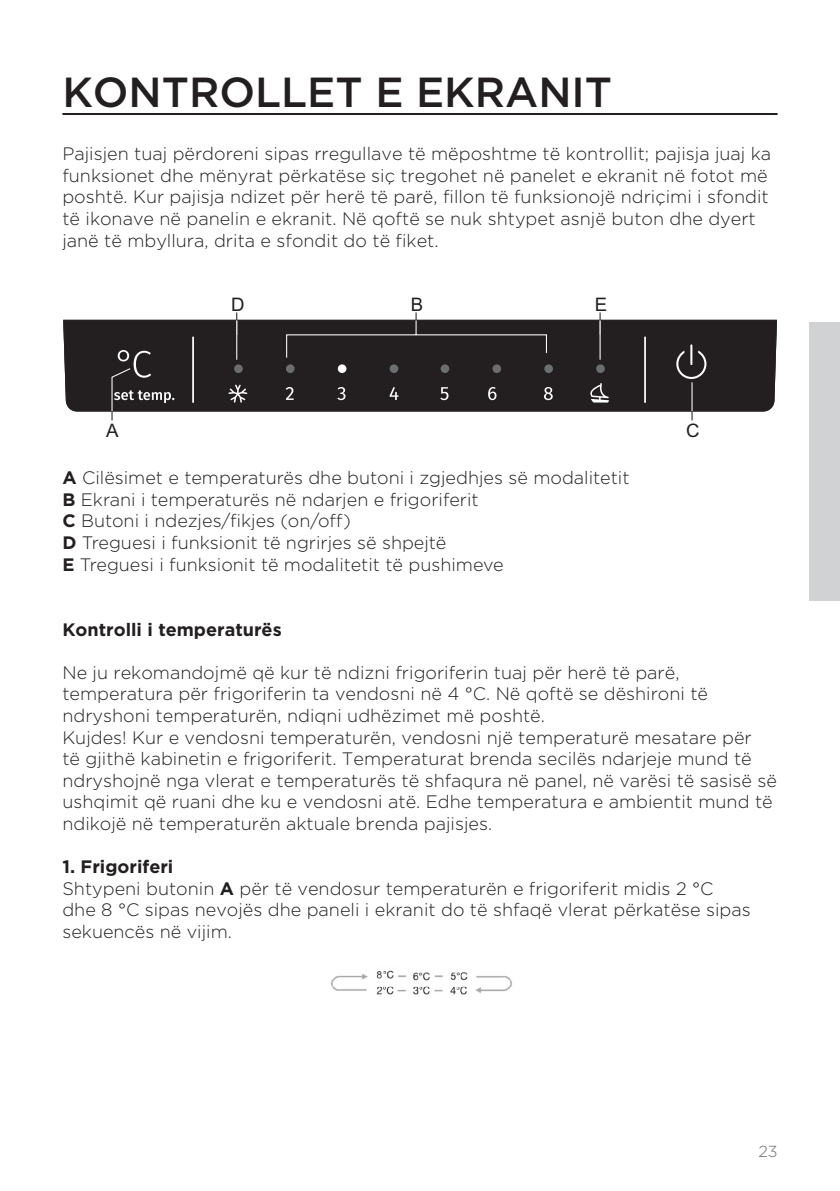
<style>
.page{position:relative;width:840px;height:1191px;background:#fff}
.page>*{position:absolute;margin:0;border:0;box-sizing:border-box;transform-origin:0 0}
.glavni_naslov{font:500 42px "Gotham";color:#231f20}
.t1{font:18.6px "Arial";color:#231f20}
.besedilo{font:300 18px/21.6px "Gotham";color:#231f20}
.seznam{font:300 18px "Gotham";color:#231f20}
.besedilo-2{font:700 18px "Gotham";color:#231f20}
.t2{font:300 16px "Gotham";color:#6c6d70}
.s1{font-weight:700}
</style>
<div class="page">
<div style="left:808px;top:322px;width:31px;height:279px;background:#d1d2d4"></div>
<hr style="left:62px;top:113px;width:715px;height:2px;background:#231f20">
<img style="left:331px;top:970px;width:181px;height:25px">
<div style="left:63px;top:320px;width:713px;height:91px;background:#231f20"></div>
<svg style="left:109px;top:312px;width:642px;height:108px;background:#494546"></svg>
<hr style="left:599px;top:320px;width:1px;height:40px;background:#fff">
<p class="glavni_naslov" style="left:62px;top:65px;width:551px">KONTROLLET E EKRANIT</p>
<p class="besedilo" style="left:62px;top:142px;width:710px">Pajisjen tuaj përdoreni sipas rregullave të mëposhtme të kontrollit; pajisja juaj ka funksionet dhe mënyrat përkatëse siç tregohet në panelet e ekranit në fotot më poshtë. Kur pajisja ndizet për herë të parë, fillon të funksionojë ndriçimi i sfondit të ikonave në panelin e ekranit. Në qoftë se nuk shtypet asnjë buton dhe dyert janë të mbyllura, drita e sfondit do të fiket.</p>
<p class="t1" style="left:231px;top:294px;width:15px">D</p>
<p class="t1" style="left:410px;top:294px;width:14px">B</p>
<p class="t1" style="left:594px;top:294px;width:14px">E</p>
<p class="t1" style="left:106px;top:419px;width:14px">A</p>
<p class="t1" style="left:686px;top:419px;width:15px">C</p>
<p class="seznam" style="left:62px;top:466px;width:568px"><span class="s1">A</span> Cilësimet e temperaturës dhe butoni i zgjedhjes së modalitetit</p>
<p class="seznam" style="left:62px;top:488px;width:417px"><span class="s1">B</span> Ekrani i temperaturës në ndarjen e frigoriferit</p>
<p class="seznam" style="left:62px;top:510px;width:290px"><span class="s1">C</span> Butoni i ndezjes/fikjes (on/off)</p>
<p class="seznam" style="left:62px;top:531px;width:385px"><span class="s1">D</span> Treguesi i funksionit të ngrirjes së shpejtë</p>
<p class="seznam" style="left:62px;top:553px;width:442px"><span class="s1">E</span> Treguesi i funksionit të modalitetit të pushimeve</p>
<p class="besedilo-2" style="left:62px;top:617px;width:221px">Kontrolli i temperaturës</p>
<p class="besedilo" style="left:62px;top:661px;width:646px">Ne ju rekomandojmë që kur të ndizni frigoriferin tuaj për herë të parë, temperatura për frigoriferin ta vendosni në 4 °C. Në qoftë se dëshironi të ndryshoni temperaturën, ndiqni udhëzimet më poshtë.</p>
<p class="besedilo" style="left:62px;top:726px;width:715px">Kujdes! Kur e vendosni temperaturën, vendosni një temperaturë mesatare për<br>të gjithë kabinetin e frigoriferit. Temperaturat brenda secilës ndarjeje mund të ndryshojnë nga vlerat e temperaturës të shfaqura në panel, në varësi të sasisë së ushqimit që ruani dhe ku e vendosni atë. Edhe temperatura e ambientit mund të ndikojë në temperaturën aktuale brenda pajisjes.</p>
<p class="besedilo-2" style="left:62px;top:855px;width:112px">1. Frigoriferi</p>
<p class="besedilo" style="left:62px;top:877px;width:689px">Shtypeni butonin <span class="s1">A</span> për të vendosur temperaturën e frigoriferit midis 2 °C dhe 8 °C sipas nevojës dhe paneli i ekranit do të shfaqë vlerat përkatëse sipas sekuencës në vijim.</p>
<p class="t2" style="left:757px;top:1140px;width:21px">23</p>
</div>
